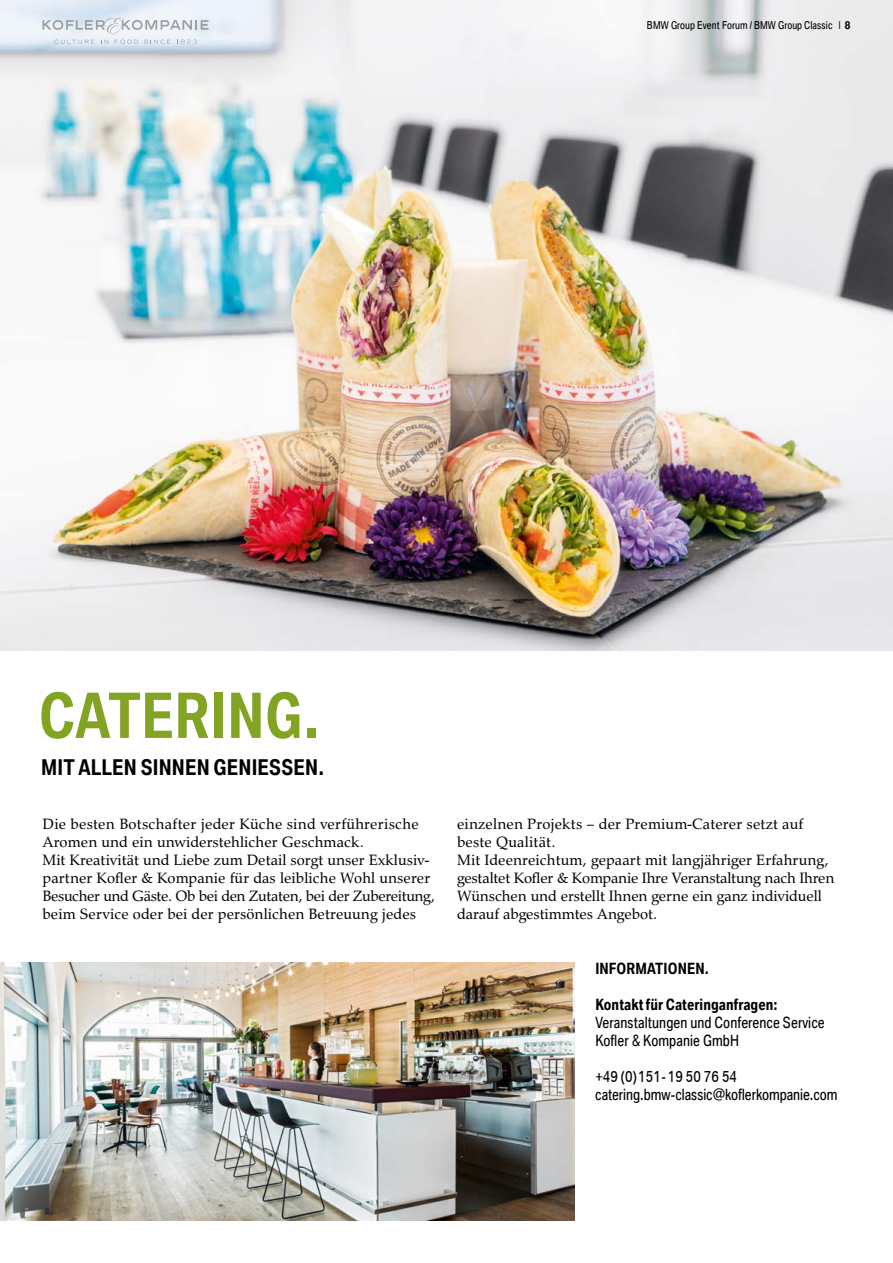
<style>
.page{position:relative;width:893px;height:1263px;background:#fff}
.page>*{position:absolute;margin:0;border:0;box-sizing:border-box;transform-origin:0 0}
.t1{font:700 60px "BMW Group Condensed";color:#82a422}
.t2{font:700 21px "BMW Group Condensed";color:#000}
.t3{font:15px/18px "BMW Group Serif";letter-spacing:.01em;color:#000}
.t4{font:15px/18px "BMW Group Condensed";color:#000}
.t5{font:700 15px "BMW Group Condensed";color:#000}
.t6{font:10.5px "BMW Group Condensed";color:#000}
.s1{font-weight:700}
</style>
<div class="page">
<img style="left:0;top:0;width:893px;height:650px">
<img style="left:0;top:962px;width:574px;height:258px">
<svg style="left:43px;top:18px;width:166px;height:26px"></svg>
<h1 class="t1" style="left:39px;top:676px;width:283px">CATERING.</h1>
<h2 class="t2" style="left:41px;top:753px;width:284px">MIT ALLEN SINNEN GENIESSEN.</h2>
<p class="t6" style="left:647px;top:19px;width:205px">BMW Group Event Forum / BMW Group Classic | <span class="s1">8</span></p>
<p class="t3" style="left:43px;top:814px;width:394px">Die besten Botschafter jeder Küche sind verführerische Aromen und ein unwiderstehlicher Geschmack.<br>Mit Kreativität und Liebe zum Detail sorgt unser Exklusiv&shy;partner Kofler &amp; Kompanie für das leibliche Wohl unserer Besucher und Gäste. Ob bei den Zutaten, bei der Zubereitung, beim Service oder bei der persönlichen Betreuung jedes</p>
<p class="t3" style="left:457px;top:814px;width:379px">einzelnen Projekts – der Premium-Caterer setzt auf beste Qualität.<br>Mit Ideenreichtum, gepaart mit langjähriger Erfahrung, gestaltet Kofler &amp; Kompanie Ihre Veranstaltung nach Ihren Wünschen und erstellt Ihnen gerne ein ganz individuell darauf abgestimmtes Angebot.</p>
<p class="t5" style="left:595px;top:958px;width:115px">INFORMATIONEN.</p>
<p class="t5" style="left:595px;top:994px;width:184px">Kontakt für Cateringanfragen:</p>
<p class="t4" style="left:595px;top:1013px;width:231px">Veranstaltungen und Conference Service<br>Kofler &amp; Kompanie GmbH</p>
<p class="t4" style="left:595px;top:1067px;width:244px">+49 (0)151-19 50 76 54 catering.bmw-classic@koflerkompanie.com</p>
</div>
